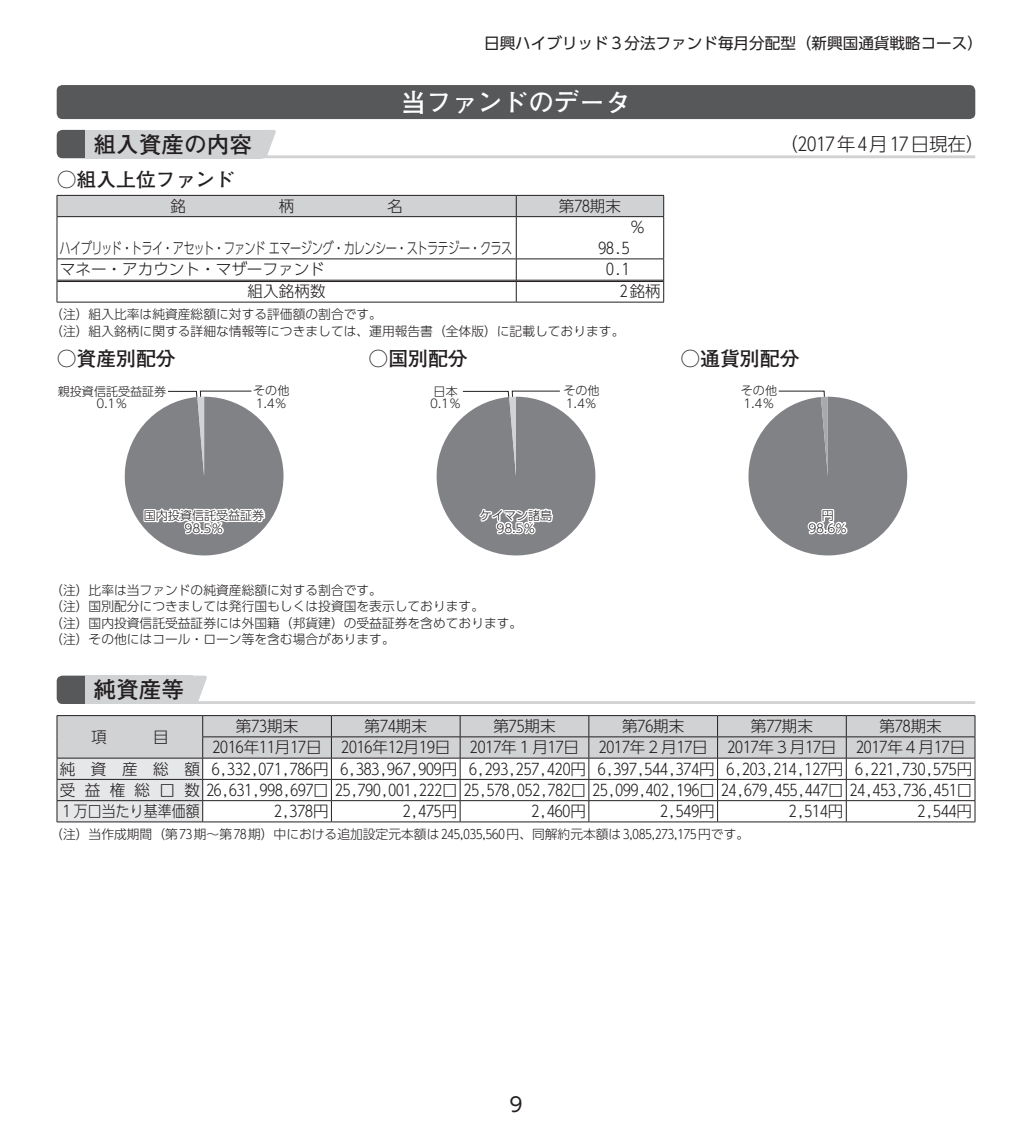
<style>
.page{position:relative;width:1032px;height:1134px;background:#fff}
.page>*{position:absolute;margin:0;border:0;box-sizing:border-box;transform-origin:0 0}
.t1{font:700 25.6px "Futo Go B101 Pro";color:#fff}
.t2{font:700 22.6px "Futo Go B101 Pro";color:#231f20}
.t3{font:700 19.8px "Futo Go B101 Pro";color:#231f20}
.t4{font:19.8px "UD Shin Go Pro";color:#231f20}
.t5{font:300 18.4px "UD Shin Go Pro";color:#231f20}
.t6{font:300 15.6px/21.2px "UD Shin Go Pro";color:#231f20}
.t7{font:300 15.6px "UD Shin Go Pro";letter-spacing:-.06em;color:#231f20;scale:.72 1}
.t8{font:15.6px "UD Shin Go Pro";color:#231f20}
.t9{font:300 12.8px/16.4px "UD Shin Go Pro";color:#231f20}
.t10{font:300 12px/12.8px "UD Shin Go Pro";color:#231f20;text-align:center}
</style>
<div class="page">
<div style="left:57px;top:85px;width:918px;height:34px;background:#57585a;border-radius:6px"></div>
<hr style="left:85px;top:155px;width:890px;height:3px;background:#d1d2d4">
<svg style="left:57px;top:130px;width:28px;height:28px"></svg>
<div style="left:85px;top:130px;width:177px;height:28px;background:#d1d2d4"></div>
<svg style="left:262px;top:130px;width:14px;height:26px"></svg>
<svg style="left:57px;top:195px;width:607px;height:107px"></svg>
<hr style="left:57px;top:302px;width:459px;height:1px;background:#231f20">
<hr style="left:516px;top:302px;width:148px;height:1px;background:#231f20">
<svg style="left:124px;top:390px;width:160px;height:166px"></svg>
<svg style="left:436px;top:390px;width:160px;height:166px"></svg>
<svg style="left:748px;top:390px;width:160px;height:166px"></svg>
<hr style="left:85px;top:701px;width:890px;height:3px;background:#d1d2d4">
<svg style="left:57px;top:676px;width:28px;height:28px"></svg>
<div style="left:85px;top:676px;width:108px;height:28px;background:#d1d2d4"></div>
<svg style="left:193px;top:676px;width:14px;height:25px"></svg>
<hr style="left:57px;top:715px;width:146px;height:1px;background:#231f20">
<hr style="left:203px;top:715px;width:128px;height:1px;background:#231f20">
<hr style="left:331px;top:715px;width:129px;height:1px;background:#231f20">
<hr style="left:460px;top:715px;width:129px;height:1px;background:#231f20">
<hr style="left:589px;top:715px;width:128px;height:1px;background:#231f20">
<hr style="left:717px;top:715px;width:129px;height:1px;background:#231f20">
<hr style="left:846px;top:715px;width:129px;height:1px;background:#231f20">
<svg style="left:57px;top:716px;width:918px;height:105px"></svg>
<hr style="left:57px;top:779px;width:146px;height:1px;background:#231f20">
<hr style="left:57px;top:800px;width:146px;height:1px;background:#231f20">
<hr style="left:57px;top:821px;width:146px;height:1px;background:#231f20">
<hr style="left:203px;top:779px;width:128px;height:1px;background:#231f20">
<hr style="left:203px;top:800px;width:128px;height:1px;background:#231f20">
<hr style="left:203px;top:821px;width:128px;height:1px;background:#231f20">
<hr style="left:331px;top:779px;width:129px;height:1px;background:#231f20">
<hr style="left:331px;top:800px;width:129px;height:1px;background:#231f20">
<hr style="left:331px;top:821px;width:129px;height:1px;background:#231f20">
<hr style="left:460px;top:779px;width:129px;height:1px;background:#231f20">
<hr style="left:460px;top:800px;width:129px;height:1px;background:#231f20">
<hr style="left:460px;top:821px;width:129px;height:1px;background:#231f20">
<hr style="left:589px;top:779px;width:128px;height:1px;background:#231f20">
<hr style="left:589px;top:800px;width:128px;height:1px;background:#231f20">
<hr style="left:589px;top:821px;width:128px;height:1px;background:#231f20">
<hr style="left:717px;top:779px;width:129px;height:1px;background:#231f20">
<hr style="left:717px;top:800px;width:129px;height:1px;background:#231f20">
<hr style="left:717px;top:821px;width:129px;height:1px;background:#231f20">
<hr style="left:846px;top:779px;width:129px;height:1px;background:#231f20">
<hr style="left:846px;top:800px;width:129px;height:1px;background:#231f20">
<hr style="left:846px;top:821px;width:129px;height:1px;background:#231f20">
<p class="t8" style="left:484px;top:31px;width:500px">日興ハイブリッド３分法ファンド毎月分配型（新興国通貨戦略コース）</p>
<h1 class="t1" style="left:401px;top:82px;width:231px">当ファンドのデータ</h1>
<h2 class="t2" style="left:94px;top:126px;width:160px">組入資産の内容</h2>
<p class="t5" style="left:779px;top:129px;width:206px">（2017年4月 17日現在）</p>
<p class="t3" style="left:57px;top:164px;width:180px">○組入上位ファンド</p>
<p class="t6" style="left:170px;top:195px;width:17px">銘</p>
<p class="t6" style="left:279px;top:195px;width:17px">柄</p>
<p class="t6" style="left:387px;top:195px;width:17px">名</p>
<p class="t6" style="left:559px;top:195px;width:64px">第78期末</p>
<p class="t6" style="left:630px;top:216px;width:17px">％</p>
<p class="t7" style="left:60px;top:236px;width:630px">ハイブリッド・トライ・アセット・ファンドエマージング・カレンシー・ストラテジー・クラス</p>
<p class="t6" style="left:598px;top:237px;width:33px">98.5</p>
<p class="t6" style="left:60px;top:258px;width:267px">マネー・アカウント・マザーファンド</p>
<p class="t6" style="left:606px;top:258px;width:25px">0.1</p>
<p class="t6" style="left:248px;top:280px;width:79px">組入銘柄数</p>
<p class="t6" style="left:620px;top:280px;width:42px">2銘柄</p>
<p class="t9" style="left:50px;top:306px;width:576px">（注）組入比率は純資産総額に対する評価額の割合です。<br>（注）組入銘柄に関する詳細な情報等につきましては、運用報告書（全体版）に記載しております。</p>
<p class="t3" style="left:57px;top:343px;width:121px">○資産別配分</p>
<p class="t3" style="left:680px;top:343px;width:121px">○通貨別配分</p>
<p class="t3" style="left:369px;top:343px;width:101px">○国別配分</p>
<p class="t10" style="left:58px;top:384px;width:110px">親投資信託受益証券<br>0.1％</p>
<p class="t10" style="left:253px;top:384px;width:38px;text-align:left">その他<br>1.4％</p>
<p class="t10" style="left:144px;top:509px;width:122px">国内投資信託受益証券<br>98.5％</p>
<p class="t10" style="left:430px;top:384px;width:33px;text-align:left">日本<br>0.1％</p>
<p class="t10" style="left:563px;top:384px;width:38px;text-align:left">その他<br>1.4％</p>
<p class="t10" style="left:480px;top:509px;width:74px">ケイマン諸島<br>98.5％</p>
<p class="t10" style="left:741px;top:384px;width:38px;text-align:left">その他<br>1.4％</p>
<p class="t10" style="left:808px;top:509px;width:40px">円<br>98.6％</p>
<p class="t9" style="left:50px;top:581px;width:473px">（注）比率は当ファンドの純資産総額に対する割合です。<br>（注）国別配分につきましては発行国もしくは投資国を表示しております。<br>（注）国内投資信託受益証券には外国籍（邦貨建）の受益証券を含めております。（注）その他にはコール・ローン等を含む場合があります。</p>
<h2 class="t2" style="left:94px;top:672px;width:92px">純資産等</h2>
<p class="t6" style="left:91px;top:726px;width:17px">項</p>
<p class="t6" style="left:153px;top:726px;width:17px">目</p>
<p class="t6" style="left:236px;top:715px;width:64px">第73期末</p>
<p class="t6" style="left:365px;top:715px;width:64px">第74期末</p>
<p class="t6" style="left:493px;top:715px;width:64px">第75期末</p>
<p class="t6" style="left:622px;top:715px;width:64px">第76期末</p>
<p class="t6" style="left:751px;top:715px;width:64px">第77期末</p>
<p class="t6" style="left:879px;top:715px;width:64px">第78期末</p>
<p class="t6" style="left:212px;top:736px;width:111px">2016年11月17日</p>
<p class="t6" style="left:341px;top:736px;width:111px">2016年12月19日</p>
<p class="t6" style="left:470px;top:736px;width:111px">2017年1月17日</p>
<p class="t6" style="left:599px;top:736px;width:111px">2017年2月17日</p>
<p class="t6" style="left:727px;top:736px;width:111px">2017年3月17日</p>
<p class="t6" style="left:60px;top:736px;width:914px;text-indent:796px">2017年4月17日純 資 産 総 額 6,332,071,786円 6,383,967,909円 6,293,257,420円 6,397,544,374円 6,203,214,127円 6,221,730,575円受益権総口数 26,631,998,697口 25,790,001,222口 25,578,052,782口 25,099,402,196口 24,679,455,447口 24,453,736,451口1万口当たり基準価額</p>
<p class="t6" style="left:274px;top:800px;width:56px">2,378円</p>
<p class="t6" style="left:403px;top:800px;width:56px">2,475円</p>
<p class="t6" style="left:531px;top:800px;width:56px">2,460円</p>
<p class="t6" style="left:660px;top:800px;width:56px">2,549円</p>
<p class="t6" style="left:789px;top:800px;width:56px">2,514円</p>
<p class="t6" style="left:917px;top:800px;width:56px">2,544円</p>
<p class="t9" style="left:50px;top:825px;width:700px">（注）当作成期間（第 73期～第 78期）中における追加設定元本額は 245,035,560円、同解約元本額は 3,085,273,175円です。</p>
<p class="t4" style="left:509px;top:1088px;width:15px">9</p>
</div>
